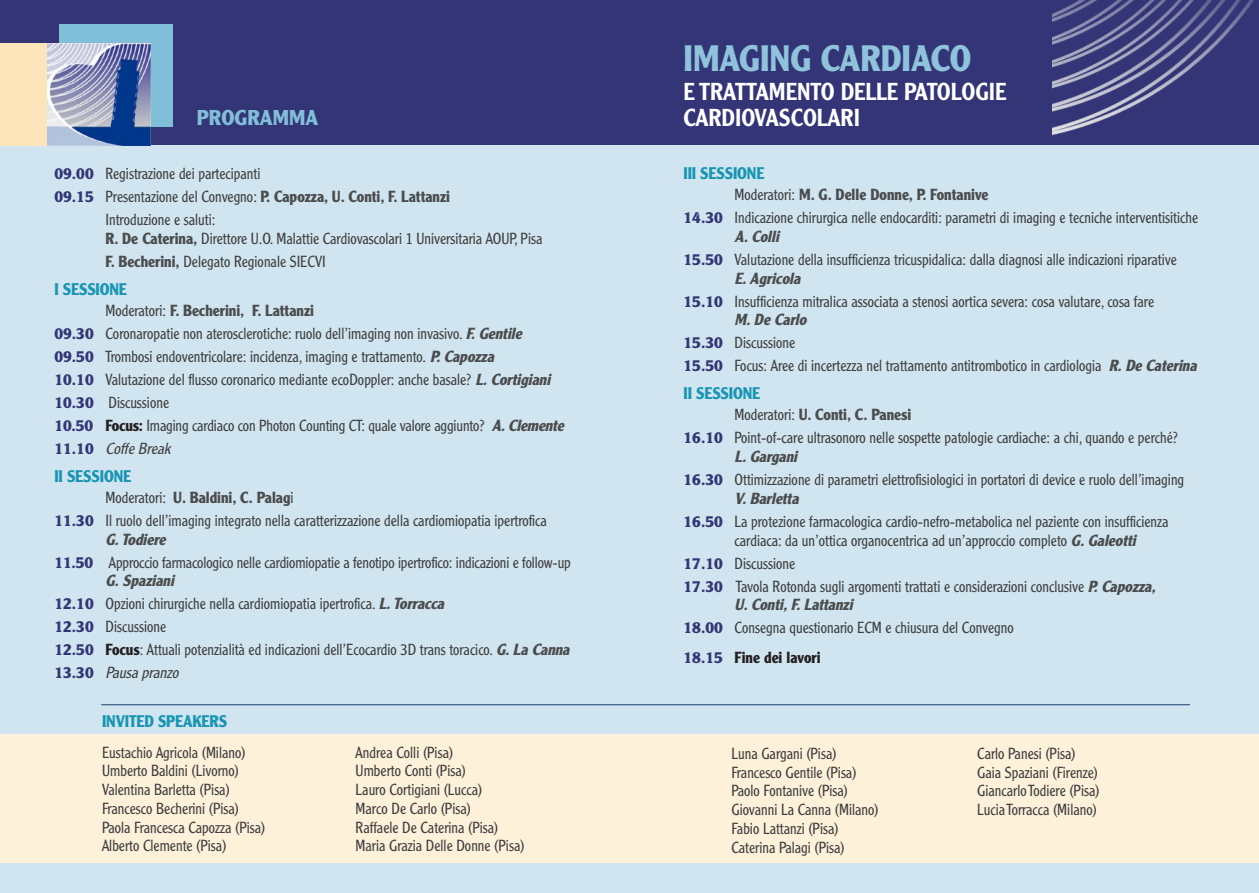
<style>
.page{position:relative;width:1259px;height:893px;background:#fff}
.page>*{position:absolute;margin:0;border:0;box-sizing:border-box;transform-origin:0 0}
.TESTO_PROGRAMMA{font:700 36px "Clearface Gothic LH";color:#8ec3db;scale:.95 1}
.TESTO_PROGRAMMA-2{font:500 24px "Clearface Gothic LH";color:#fff;scale:.95 1}
.t1{font:700 21px "Clearface Gothic LH";color:#81bed8}
.TITOLO_SEZIONE{font:700 16.5px "Clearface Gothic LH";letter-spacing:-.01em;color:#1995b4;scale:.95 1}
.TESTO_PROGRAMMA-3{font:300 15.75px/18.8px "Clearface Gothic LH";color:#3e3e3f;scale:.95 1}
.TESTO_PROGRAMMA-4{font:700 15.75px "Clearface Gothic LH";color:#4b4c4d;scale:.95 1}
.TESTO_PROGRAMMA-5{font:italic 300 15.75px "Clearface Gothic LH";color:#3e3e3f}
.TESTO_PROGRAMMA-6{font:700 15.75px "Clearface Gothic LH";color:#231f20;scale:.95 1}
.s1{font-weight:700;color:#333576}
.s2{color:#333576}
.s3{font-weight:300;color:#3e3e3f}
.s4{font-weight:700;color:#4b4c4d}
.s5{font-weight:700;font-style:italic;color:#4b4c4d}
.s6{font-weight:700;color:#231f20}
.s7{font-weight:700;font-style:normal;color:#333576}
</style>
<div class="page">
<div style="left:0;top:63px;width:1259px;height:830px;background:#d0e5ef"></div>
<div style="left:0;top:0;width:1259px;height:145px;background:#333576"></div>
<div style="left:59px;top:25px;width:114px;height:102px;background:#81bed8"></div>
<img style="left:47px;top:44px;width:104px;height:101px">
<div style="left:0;top:44px;width:47px;height:102px;background:#fee4ba"></div>
<img style="left:1052px;top:0;width:202px;height:136px">
<hr style="left:101px;top:704px;width:1089px;height:1px;background:#18416e">
<div style="left:0;top:734px;width:1259px;height:129px;background:#fef1da"></div>
<p class="TESTO_PROGRAMMA" style="left:683px;top:37px;width:304px">IMAGING CARDIACO</p>
<p class="TESTO_PROGRAMMA-2" style="left:683px;top:77px;width:342px">E TRATTAMENTO DELLE PATOLOGIE</p>
<p class="t1" style="left:197px;top:106px;width:123px">PROGRAMMA</p>
<p class="TESTO_PROGRAMMA-2" style="left:683px;top:102px;width:187px">CARDIOVASCOLARI</p>
<p class="TESTO_PROGRAMMA-3" style="left:54px;top:164px;width:218px"><span class="s1">09.00</span> Registrazione dei partecipanti</p>
<p class="TESTO_PROGRAMMA-4" style="left:54px;top:188px;width:418px"><span class="s2">09.15</span> <span class="s3">Presentazione del Convegno:</span> P. Capozza, U. Conti, F. Lattanzi</p>
<p class="TESTO_PROGRAMMA-3" style="left:105px;top:210px;width:461px">Introduzione e saluti:<br><span class="s4">R. De Caterina,</span> Direttore U.O. Malattie Cardiovascolari 1 Universitaria AOUP, Pisa</p>
<p class="TESTO_PROGRAMMA-3" style="left:105px;top:252px;width:233px"><span class="s4">F. Becherini,</span> Delegato Regionale SIECVI</p>
<p class="TITOLO_SEZIONE" style="left:54px;top:280px;width:78px">I SESSIONE</p>
<p class="TESTO_PROGRAMMA-4" style="left:105px;top:301px;width:221px"><span class="s3">Moderatori:</span> F. Becherini, F. Lattanzi</p>
<p class="TESTO_PROGRAMMA-3" style="left:54px;top:324px;width:497px"><span class="s1">09.30</span> Coronaropatie non aterosclerotiche: ruolo dell’imaging non invasivo. <span class="s5">F.Gentile</span></p>
<p class="TESTO_PROGRAMMA-3" style="left:54px;top:347px;width:468px"><span class="s1">09.50</span> Trombosi endoventricolare: incidenza, imaging e trattamento. <span class="s5">P.Capozza</span></p>
<p class="TESTO_PROGRAMMA-3" style="left:54px;top:370px;width:527px"><span class="s1">10.10</span> Valutazione del flusso coronarico mediante ecoDoppler: anche basale? <span class="s5">L.Cortigiani</span></p>
<p class="TESTO_PROGRAMMA-3" style="left:54px;top:393px;width:122px"><span class="s1">10.30</span> Discussione</p>
<p class="TESTO_PROGRAMMA-3" style="left:54px;top:416px;width:542px"><span class="s1">10.50</span> <span class="s6">Focus:</span> Imaging cardiaco con Photon Counting CT: quale valore aggiunto? <span class="s5">A.Clemente</span></p>
<p class="TESTO_PROGRAMMA-5" style="left:54px;top:439px;width:121px"><span class="s7">1 1 . 1 0</span> CoffeBreak</p>
<p class="TITOLO_SEZIONE" style="left:54px;top:467px;width:82px">II SESSIONE</p>
<p class="TESTO_PROGRAMMA-4" style="left:105px;top:488px;width:200px"><span class="s3">Moderatori:</span> U. Baldini, C. Palag<span class="s3">i</span></p>
<p class="TESTO_PROGRAMMA-3" style="left:105px;top:511px;width:466px;text-indent:-51px"><span class="s1">11.30</span> Il ruolo dell’imaging integrato nella caratterizzazione della cardiomiopatia ipertrofica<br><span class="s5">G.Todiere</span></p>
<p class="TESTO_PROGRAMMA-3" style="left:105px;top:553px;width:491px;text-indent:-51px"><span class="s1">11.50</span> Approccio farmacologico nelle cardiomiopatie a fenotipo ipertrofico: indicazioni e follow-up<br><span class="s5">G.Spaziani</span></p>
<p class="TESTO_PROGRAMMA-3" style="left:54px;top:594px;width:416px"><span class="s1">12.10</span> Opzioni chirurgiche nella cardiomiopatia ipertrofica. <span class="s5">L.Torracca</span></p>
<p class="TESTO_PROGRAMMA-3" style="left:54px;top:617px;width:119px"><span class="s1">12.30</span> Discussione</p>
<p class="TESTO_PROGRAMMA-3" style="left:54px;top:640px;width:548px"><span class="s1">12.50</span> <span class="s6">Focus</span>: Attuali potenzialità ed indicazioni dell’Ecocardio 3D trans toracico. <span class="s5">G.LaCanna</span></p>
<p class="TESTO_PROGRAMMA-5" style="left:54px;top:663px;width:130px"><span class="s7">1 3 . 3 0</span> Pausapranzo</p>
<p class="TITOLO_SEZIONE" style="left:102px;top:711px;width:133px">INVITED SPEAKERS</p>
<p class="TESTO_PROGRAMMA-3" style="left:102px;top:743px;width:153px">Eustachio Agricola (Milano)</p>
<p class="TESTO_PROGRAMMA-3" style="left:102px;top:761px;width:146px">Umberto Baldini (Livorno)</p>
<p class="TESTO_PROGRAMMA-3" style="left:102px;top:780px;width:136px">Valentina Barletta (Pisa)</p>
<p class="TESTO_PROGRAMMA-3" style="left:102px;top:799px;width:146px">Francesco Becherini (Pisa)</p>
<p class="TESTO_PROGRAMMA-3" style="left:102px;top:818px;width:173px">Paola Francesca Capozza (Pisa)</p>
<p class="TESTO_PROGRAMMA-3" style="left:102px;top:836px;width:132px">Alberto Clemente (Pisa)</p>
<p class="TESTO_PROGRAMMA-3" style="left:356px;top:743px;width:104px">Andrea Colli (Pisa)</p>
<p class="TESTO_PROGRAMMA-3" style="left:356px;top:761px;width:118px">Umberto Conti (Pisa)</p>
<p class="TESTO_PROGRAMMA-3" style="left:356px;top:780px;width:135px">Lauro Cortigiani (Lucca)</p>
<p class="TESTO_PROGRAMMA-3" style="left:356px;top:799px;width:123px">Marco De Carlo (Pisa)</p>
<p class="TESTO_PROGRAMMA-3" style="left:356px;top:818px;width:152px">Raffaele De Caterina (Pisa)</p>
<p class="TESTO_PROGRAMMA-3" style="left:356px;top:836px;width:179px">Maria Grazia Delle Donne (Pisa)</p>
<p class="TITOLO_SEZIONE" style="left:683px;top:164px;width:87px">III SESSIONE</p>
<p class="TESTO_PROGRAMMA-4" style="left:734px;top:185px;width:269px"><span class="s3">Moderatori:</span> M. G. Delle Donne, P. Fontanive</p>
<p class="TESTO_PROGRAMMA-3" style="left:734px;top:208px;width:489px;text-indent:-51px"><span class="s1">14.30</span> Indicazione chirurgica nelle endocarditi: parametri di imaging e tecniche interventisitiche<br><span class="s5">A.Colli</span></p>
<p class="TESTO_PROGRAMMA-3" style="left:734px;top:250px;width:467px;text-indent:-51px"><span class="s1">15.50</span> Valutazione della insufficienza tricuspidalica: dalla diagnosi alle indicazioni riparative<br><span class="s5">E.Agricola</span></p>
<p class="TESTO_PROGRAMMA-3" style="left:734px;top:292px;width:443px;text-indent:-51px"><span class="s1">15.10</span> Insufficienza mitralica associata a stenosi aortica severa: cosa valutare, cosa fare<br><span class="s5">M.DeCarlo</span></p>
<p class="TESTO_PROGRAMMA-3" style="left:683px;top:333px;width:119px"><span class="s1">15.30</span> Discussione</p>
<p class="TESTO_PROGRAMMA-3" style="left:683px;top:356px;width:546px"><span class="s1">15.50</span> Focus: Aree di incertezza nel trattamento antitrombotico in cardiologia <span class="s5">R.DeCaterina</span></p>
<p class="TITOLO_SEZIONE" style="left:683px;top:384px;width:82px">II SESSIONE</p>
<p class="TESTO_PROGRAMMA-4" style="left:734px;top:406px;width:188px"><span class="s3">Moderatori:</span> U. Conti, C. Panesi</p>
<p class="TESTO_PROGRAMMA-3" style="left:734px;top:428px;width:469px;text-indent:-51px"><span class="s1">16.10</span> Point-of-care ultrasonoro nelle sospette patologie cardiache: a chi, quando e perché?<br><span class="s5">L.Gargani</span></p>
<p class="TESTO_PROGRAMMA-3" style="left:734px;top:470px;width:475px;text-indent:-51px"><span class="s1">16.30</span> Ottimizzazione di parametri elettrofisiologici in portatori di device e ruolo dell’imaging<br><span class="s5">V.Barletta</span></p>
<p class="TESTO_PROGRAMMA-3" style="left:734px;top:512px;width:458px;text-indent:-51px"><span class="s1">16.50</span> La protezione farmacologica cardio-nefro-metabolica nel paziente con insufficienza cardiaca: da un’ottica organocentrica ad un’approccio completo <span class="s5">G.Galeotti</span></p>
<p class="TESTO_PROGRAMMA-3" style="left:683px;top:554px;width:119px"><span class="s1">17.10</span> Discussione</p>
<p class="TESTO_PROGRAMMA-3" style="left:734px;top:577px;width:449px;text-indent:-51px"><span class="s1">17.30</span> Tavola Rotonda sugli argomenti trattati e considerazioni conclusive <span class="s5">P.Capozza,<br>U.Conti,F.Lattanzi</span></p>
<p class="TESTO_PROGRAMMA-3" style="left:683px;top:618px;width:349px"><span class="s1">18.00</span> Consegna questionario ECM e chiusura del Convegno</p>
<p class="TESTO_PROGRAMMA-6" style="left:683px;top:648px;width:146px"><span class="s2">18.15</span> Fine dei lavori</p>
<p class="TESTO_PROGRAMMA-3" style="left:731px;top:744px;width:112px">Luna Gargani (Pisa)</p>
<p class="TESTO_PROGRAMMA-3" style="left:731px;top:763px;width:133px">Francesco Gentile (Pisa)</p>
<p class="TESTO_PROGRAMMA-3" style="left:731px;top:781px;width:124px">Paolo Fontanive (Pisa)</p>
<p class="TESTO_PROGRAMMA-3" style="left:731px;top:800px;width:156px">Giovanni La Canna (Milano)</p>
<p class="TESTO_PROGRAMMA-3" style="left:731px;top:819px;width:114px">Fabio Lattanzi (Pisa)</p>
<p class="TESTO_PROGRAMMA-3" style="left:731px;top:838px;width:121px">Caterina Palagi (Pisa)</p>
<p class="TESTO_PROGRAMMA-3" style="left:977px;top:744px;width:105px">Carlo Panesi (Pisa)</p>
<p class="TESTO_PROGRAMMA-3" style="left:977px;top:763px;width:129px">Gaia Spaziani (Firenze)</p>
<p class="TESTO_PROGRAMMA-3" style="left:977px;top:781px;width:130px">Giancarlo Todiere (Pisa)</p>
<p class="TESTO_PROGRAMMA-3" style="left:977px;top:800px;width:128px">Lucia Torracca (Milano)</p>
</div>
